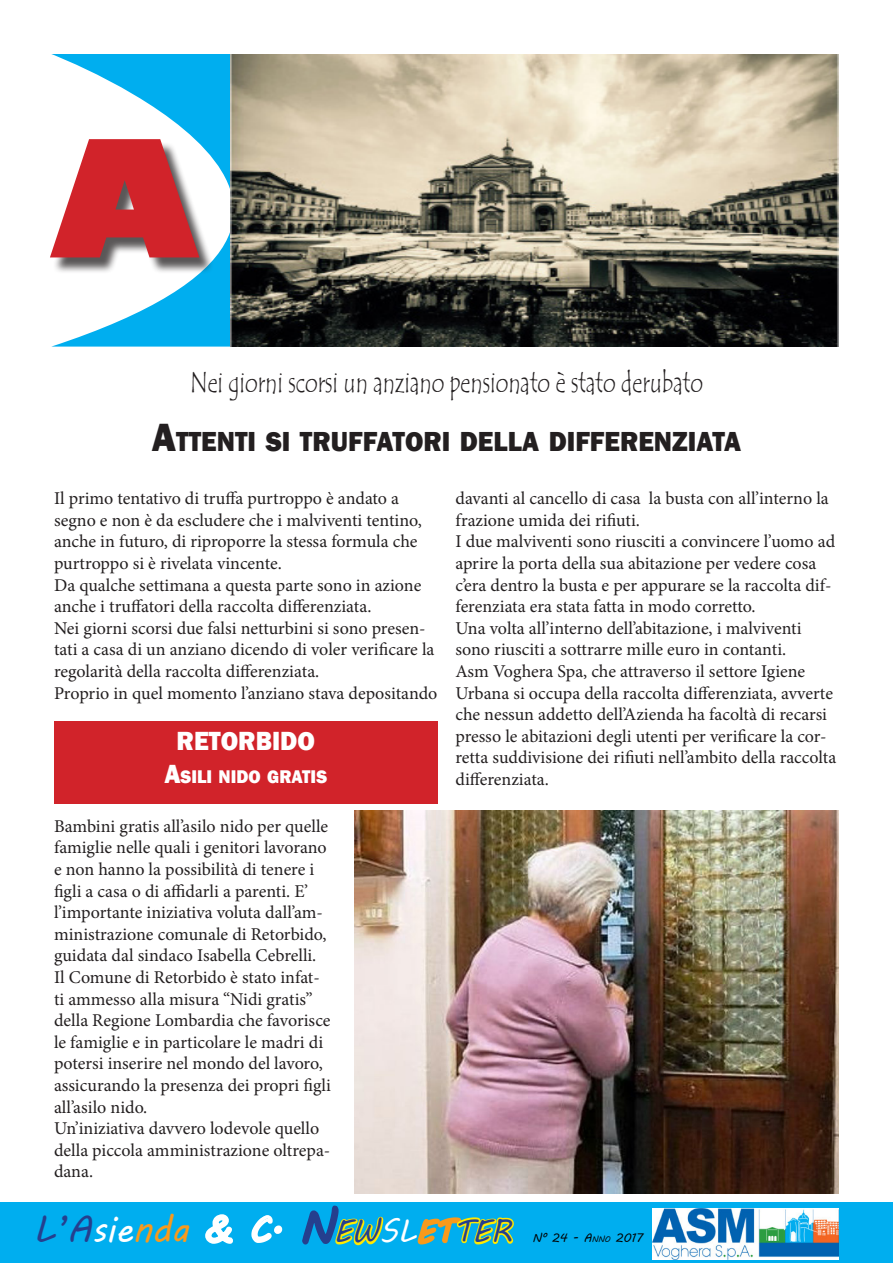
<style>
.page{position:relative;width:893px;height:1263px;background:#fff}
.page>*{position:absolute;margin:0;border:0;box-sizing:border-box;transform-origin:0 0}
.t1{font:800 158.85px "Gill Sans";color:#d1232a;scale:.95 1}
.t2{font:37.05px "MV Boli";color:#fff;scale:.95 1}
.t3{font:30px "Tempus Sans ITC";color:#231f20;scale:.72 1}
.t4{font:800 28.35px "Franklin Gothic";color:#231f20;scale:.94 1}
.t5{font:800 27px "Franklin Gothic";color:#fff;scale:.94 1}
.t6{font:800 18.9px "Franklin Gothic";color:#fff;scale:.94 1}
.t7{font:18px/21.6px "Minion Pro";color:#231f20}
.t8{font:12px "MV Boli";color:#000;scale:.95 1}
.s1{font-size:40.5px}
.s2{font-size:27px}
.s3{color:#253f8e}
.s4{color:#f89a1c}
.s5{font-size:45px;color:#253f8e}
.s6{font-size:31.5px;color:#253f8e}
.s7{font-size:31.5px}
.s8{font-size:31.5px;color:#f89a1c}
.s9{font-size:8.4px}
</style>
<div class="page">
<svg style="left:51px;top:54px;width:180px;height:293px;fill:#01aeef"></svg>
<div style="left:53px;top:142px;width:162px;height:132px;background:#231f20;opacity:.75"></div>
<img style="left:231px;top:54px;width:608px;height:293px">
<div style="left:0;top:1202px;width:893px;height:61px;background:#00aeef"></div>
<svg style="left:205px;top:1214px;width:28px;height:30px"></svg>
<svg style="left:251px;top:1215px;width:32px;height:28px"></svg>
<svg style="left:302px;top:1205px;width:212px;height:41px"></svg>
<img style="left:653px;top:1209px;width:186px;height:50px">
<img style="left:354px;top:810px;width:485px;height:384px">
<div style="left:54px;top:721px;width:383px;height:83px;background:#d1232a"></div>
<p class="t1" style="left:50px;top:99px;width:159px">A</p>
<p class="t3" style="left:190px;top:363px;width:714px">Nei giorni scorsi un anziano pensionato è stato derubato</p>
<p class="t4" style="left:152px;top:423px;width:628px"><span class="s1">A</span>TTENTI SI TRUFFATORI DELLA DIFFERENZIATA</p>
<p class="t7" style="left:54px;top:488px;width:369px">Il primo tentativo di truffa purtroppo è andato a segno e non è da escludere che i malviventi tentino, anche in futuro, di riproporre la stessa formula che purtroppo si è rivelata vincente.</p>
<p class="t7" style="left:54px;top:574px;width:369px">Da qualche settimana a questa parte sono in azione anche i truffatori della raccolta differenziata.</p>
<p class="t7" style="left:54px;top:617px;width:382px">Nei giorni scorsi due falsi netturbini si sono presen&shy;tati a casa di un anziano dicendo di voler verificare la regolarità della raccolta differenziata.</p>
<p class="t7" style="left:54px;top:682px;width:385px">Proprio in quel momento l’anziano stava depositando</p>
<p class="t5" style="left:176px;top:724px;width:18px">RETOR</p>
<p class="t5" style="left:256px;top:724px;width:33px">BIDO</p>
<p class="t6" style="left:164px;top:764px;width:175px"><span class="s2">A</span>SILI NIDO GRATIS</p>
<p class="t7" style="left:54px;top:815px;width:276px">Bambini gratis all’asilo nido per quelle famiglie nelle quali i genitori lavorano e non hanno la possibilità di tenere i figli a casa o di affidarli a parenti. E’ l’importante iniziativa voluta dall’am&shy;ministrazione comunale di Retorbido, guidata dal sindaco Isabella Cebrelli.</p>
<p class="t7" style="left:54px;top:966px;width:278px">Il Comune di Retorbido è stato infat&shy;ti ammesso alla misura “Nidi gratis” della Regione Lombardia che favorisce le famiglie e in particolare le madri di potersi inserire nel mondo del lavoro, assicurando la presenza dei propri figli all’asilo nido.</p>
<p class="t7" style="left:54px;top:1118px;width:278px">Un’iniziativa davvero lodevole quello della piccola amministrazione oltrepa&shy;dana.</p>
<p class="t7" style="left:455px;top:488px;width:375px">davanti al cancello di casa la busta con all’interno la frazione umida dei rifiuti.</p>
<p class="t7" style="left:455px;top:531px;width:381px">I due malviventi sono riusciti a convincere l’uomo ad aprire la porta della sua abitazione per vedere cosa c’era dentro la busta e per appurare se la raccolta dif&shy;ferenziata era stata fatta in modo corretto.</p>
<p class="t7" style="left:455px;top:617px;width:348px">Una volta all’interno dell’abitazione, i malviventi sono riusciti a sottrarre mille euro in contanti.</p>
<p class="t7" style="left:455px;top:661px;width:382px">Asm Voghera Spa, che attraverso il settore Igiene Urbana si occupa della raccolta differenziata, avverte che nessun addetto dell’Azienda ha facoltà di recarsi presso le abitazioni degli utenti per verificare la cor&shy;retta suddivisione dei rifiuti nell’ambito della raccolta differenziata.</p>
<p class="t2" style="left:33px;top:1204px;width:505px"><span class="s3">L’A</span>sie<span class="s4">nda</span> &amp; C. <span class="s5">N</span><span class="s6">EW</span><span class="s7">SL</span><span class="s8">ET</span><span class="s6">TER</span></p>
<p class="t8" style="left:533px;top:1230px;width:118px">N° 24 - A<span class="s9">NNO</span> 2017</p>
</div>
